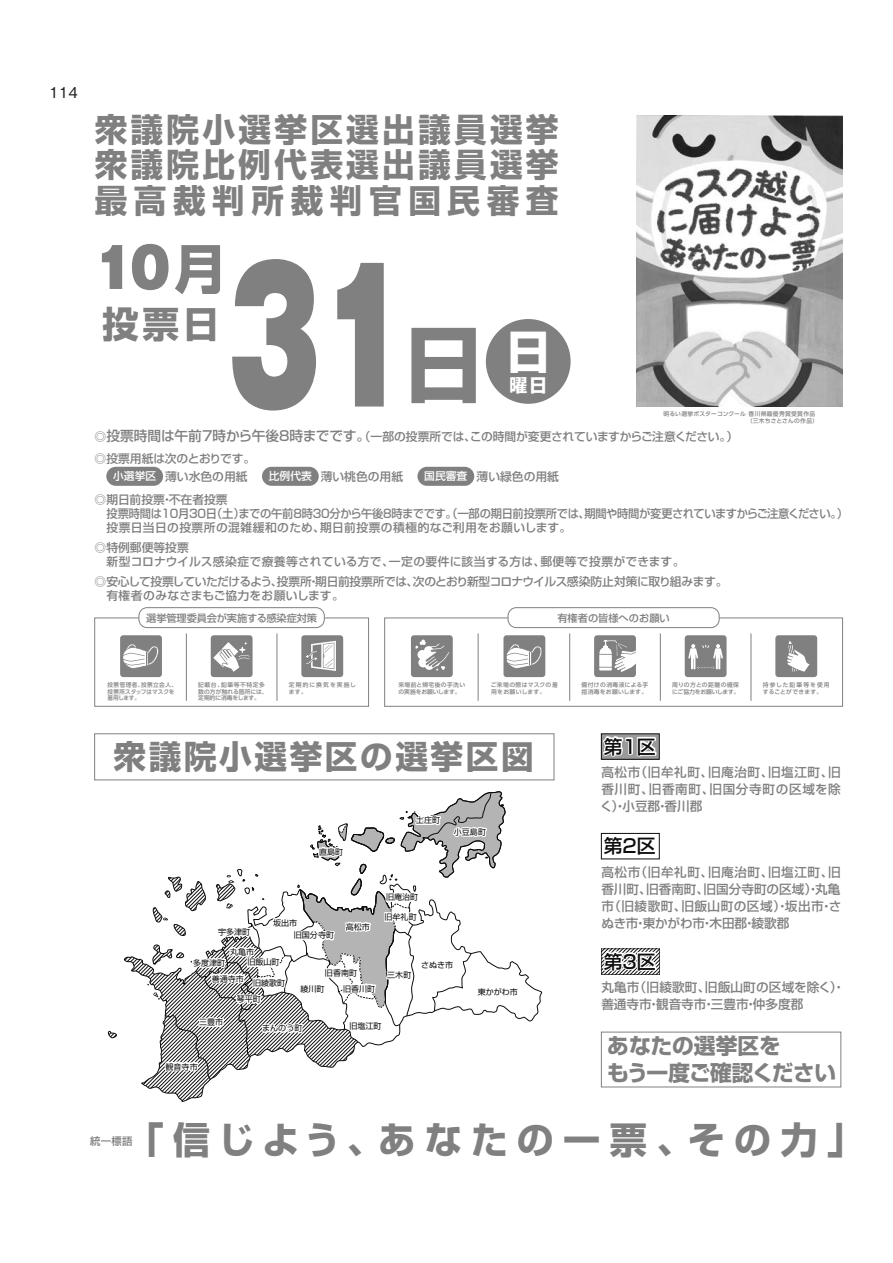
<style>
.page{position:relative;width:893px;height:1263px;background:#fff}
.page>*{position:absolute;margin:0;border:0;box-sizing:border-box;transform-origin:0 0}
.t1{font:175.2px "Gothic MB101 Pro Ultra 90 msp RKSJ H";color:#808080;scale:.7 1}
.t2{font:53.55px "Gothic MB101 Pro Ultra 90 msp RKSJ H";color:#808080}
.t3{font:37.2px "Shin Go Pro Bold 90 msp RKSJ H";letter-spacing:.245em;color:#808080}
.t4{font:36.6px "Shin Go Pro Bold 90 msp RKSJ H";color:#808080}
.t5{font:32.7px/35.7px "Shin Go Pro Bold 90 msp RKSJ H";letter-spacing:.1em;color:#808080;text-align:justify}
.t6{font:32.55px "Shin Go Pro Bold 90 msp RKSJ H";letter-spacing:.08em;color:#808080}
.t7{font:21.75px/26.2px "Shin Go Pro Bold 90 msp RKSJ H";letter-spacing:-.015em;color:#808080}
.t8{font:18.75px "Shin Go Pro Medium 90 msp RKSJ H";color:#0d0d0d}
.t9{font:18.15px "Shin Go Pro Bold 90 msp RKSJ H";color:#fff}
.t10{font:500 15px "Gothic BBB Pr 6";color:#231f20}
.t11{font:12.6px/17.1px "Shin Go Pro Medium 90 msp RKSJ H";letter-spacing:.015em;color:#808080;text-align:justify}
.t12{font:11.7px/13.8px "Shin Go Pro Medium 90 msp RKSJ H";letter-spacing:-.015em;color:#808080}
.t13{font:11.7px "Shin Go Pro Medium 90 msp RKSJ H";letter-spacing:-.015em;color:#808080;scale:.96 1}
.t14{font:11.7px/13.8px "Shin Go Pro Medium 90 msp RKSJ H";letter-spacing:.015em;color:#808080}
.t15{font:11.7px "Shin Go Pro Medium 90 msp RKSJ H";letter-spacing:.04em;color:#808080}
.t16{font:10.35px "Shin Go Pro Medium 90 msp RKSJ H";color:#808080}
.t17{font:10.2px "Shin Go Pro Medium 90 msp RKSJ H";letter-spacing:-.01em;color:#808080}
.t18{font:8.1px "Shin Go Pro Regular 90 msp RKSJ H";color:#0d0d0d}
.t19{font:5.85px/6.8px "UD Shin Go Pro Medium 90 msp RKSJ H";letter-spacing:.045em;color:#808080}
.t20{font:5.85px/6.8px "UD Shin Go Pro Medium 90 msp RKSJ H";letter-spacing:.015em;color:#808080}
.t21{font:5.85px/6.8px "UD Shin Go Pro Medium 90 msp RKSJ H";letter-spacing:.02em;color:#808080}
.t22{font:5.85px/6.8px "UD Shin Go Pro Medium 90 msp RKSJ H";color:#808080}
.t23{font:5.85px/6.8px "UD Shin Go Pro Medium 90 msp RKSJ H";letter-spacing:.005em;color:#808080}
.t24{font:5.85px/6.8px "UD Shin Go Pro Medium 90 msp RKSJ H";letter-spacing:.065em;color:#808080}
.t25{font:5.85px/6.8px "UD Shin Go Pro Medium 90 msp RKSJ H";letter-spacing:.11em;color:#808080}
.t26{font:5.85px/6.8px "UD Shin Go Pro Medium 90 msp RKSJ H";letter-spacing:.175em;color:#808080}
.s1{font-family:"Shin Go Pro Bold 90 msp RKSJ H"}
.s2{font-family:"Shin Go Pro Bold 90 msp RKSJ H";font-size:83.4px}
.s3{font-size:13.8px}
.s4{font-size:10.8px;color:#fff}
</style>
<div class="page">
<div style="left:94px;top:733px;width:460px;height:47px;border:1px solid #808080"></div>
<div style="left:601px;top:1032px;width:240px;height:55px;border:1px solid #808080"></div>
<div style="left:601px;top:733px;width:59px;height:27px;border:1px solid #0d0d0d"></div>
<svg style="left:600px;top:734px;width:58px;height:24px"></svg>
<svg style="left:601px;top:948px;width:59px;height:27px"></svg>
<div style="left:601px;top:833px;width:59px;height:26px;border:1px solid #0d0d0d"></div>
<svg style="left:600px;top:834px;width:58px;height:23px"></svg>
<svg style="left:107px;top:1030px;width:10px;height:8px"></svg>
<svg style="left:124px;top:791px;width:396px;height:302px"></svg>
<div style="left:486px;top:319px;width:85px;height:85px;background:#808080;border-radius:50%"></div>
<div style="left:94px;top:618px;width:275px;height:89px;border:1px solid #808080"></div>
<div style="left:139px;top:608px;width:185px;height:20px;background:#fff;border-radius:8px"></div>
<div style="left:139px;top:607px;width:186px;height:21px;border:1px solid #808080;border-radius:8px"></div>
<hr style="left:186px;top:633px;width:1px;height:68px;background:#808080">
<svg style="left:276px;top:617px;width:567px;height:90px"></svg>
<div style="left:508px;top:608px;width:211px;height:20px;background:#fff;border-radius:8px"></div>
<div style="left:508px;top:607px;width:211px;height:21px;border:1px solid #808080;border-radius:8px"></div>
<hr style="left:569px;top:633px;width:1px;height:68px;background:#808080">
<hr style="left:478px;top:633px;width:1px;height:68px;background:#808080">
<hr style="left:660px;top:633px;width:1px;height:68px;background:#808080">
<hr style="left:751px;top:633px;width:1px;height:68px;background:#808080">
<div style="left:120px;top:635px;width:42px;height:42px;background:#808080;border-radius:3px"></div>
<svg style="left:123px;top:644px;width:36px;height:25px"></svg>
<div style="left:503px;top:635px;width:42px;height:42px;background:#808080;border-radius:3px"></div>
<svg style="left:506px;top:644px;width:36px;height:25px"></svg>
<div style="left:211px;top:635px;width:42px;height:42px;background:#808080;border-radius:3px"></div>
<svg style="left:213px;top:642px;width:37px;height:30px"></svg>
<div style="left:301px;top:635px;width:42px;height:42px;background:#808080;border-radius:3px"></div>
<svg style="left:305px;top:641px;width:31px;height:30px"></svg>
<div style="left:594px;top:635px;width:42px;height:42px;background:#808080;border-radius:3px"></div>
<svg style="left:599px;top:640px;width:37px;height:32px"></svg>
<div style="left:775px;top:635px;width:42px;height:42px;background:#808080;border-radius:3px"></div>
<svg style="left:787px;top:640px;width:22px;height:32px"></svg>
<div style="left:411px;top:635px;width:42px;height:42px;background:#808080;border-radius:3px"></div>
<svg style="left:415px;top:640px;width:34px;height:30px"></svg>
<div style="left:685px;top:635px;width:42px;height:42px;background:#808080;border-radius:3px"></div>
<svg style="left:688px;top:644px;width:35px;height:25px"></svg>
<img style="left:636px;top:116px;width:207px;height:290px">
<div style="left:106px;top:467px;width:57px;height:19px;background:#808080;border-radius:10px"></div>
<div style="left:262px;top:467px;width:57px;height:19px;background:#808080;border-radius:10px"></div>
<div style="left:417px;top:467px;width:57px;height:19px;background:#808080;border-radius:10px"></div>
<p class="t10" style="left:50px;top:81px;width:30px">114</p>
<p class="t5" style="left:95px;top:108px;width:465px">衆議院小選挙区選出議員選挙衆議院比例代表選出議員選挙最高裁判所裁判官国民審査</p>
<p class="t2" style="left:95px;top:223px;width:134px">10<span class="s1">月</span></p>
<p class="t4" style="left:102px;top:296px;width:119px">投票日</p>
<p class="t1" style="left:228px;top:192px;width:464px">31<span class="s2">日</span><sup>日</sup></p>
<p class="t9" style="left:509px;top:371px;width:39px">曜日</p>
<p class="t19" style="left:747px;top:410px;width:73px;text-indent:-83px">明るい選挙ポスターコンクール 香川県最優秀賞受賞作品（三木ちさとさんの作品）</p>
<p class="t12" style="left:95px;top:428px;width:645px">◎<span class="s3">投票時間は午前7時から午後8時までです。</span>（一部の投票所では、この時間が変更されていますからご注意ください。）</p>
<p class="t12" style="left:95px;top:450px;width:162px">◎投票用紙は次のとおりです。</p>
<p class="t12" style="left:113px;top:468px;width:136px"><span class="s4">小選挙区</span> 薄い水色の用紙</p>
<p class="t12" style="left:269px;top:468px;width:136px"><span class="s4">比例代表</span> 薄い桃色の用紙</p>
<p class="t12" style="left:424px;top:468px;width:136px"><span class="s4">国民審査</span> 薄い緑色の用紙</p>
<p class="t12" style="left:95px;top:491px;width:135px">◎期日前投票・不在者投票</p>
<p class="t13" style="left:107px;top:504px;width:774px">投票時間は10月30日（土）までの午前8時30分から午後8時までです。（一部の期日前投票所では、期間や時間が変更されていますからご注意ください。）</p>
<p class="t15" style="left:95px;top:518px;width:478px">　投票日当日の投票所の混雑緩和のため、期日前投票の積極的なご利用をお願いします。</p>
<p class="t14" style="left:95px;top:539px;width:591px">◎特例郵便等投票<br>　新型コロナウイルス感染症で療養等されている方で、一定の要件に該当する方は、郵便等で投票ができます。</p>
<p class="t12" style="left:95px;top:574px;width:634px">◎安心して投票していただけるよう、投票所・期日前投票所では、次のとおり新型コロナウイルス感染防止対策に取り組みます。　有権者のみなさまもご協力をお願いします。</p>
<p class="t17" style="left:146px;top:609px;width:172px">選挙管理委員会が実施する感染症対策</p>
<p class="t17" style="left:557px;top:609px;width:114px">有権者の皆様へのお願い</p>
<p class="t21" style="left:108px;top:681px;width:71px">投票管理者、投票立会人、投票所スタッフはマスクを着用します。</p>
<p class="t20" style="left:198px;top:681px;width:71px">記載台、鉛筆等不特定多数の方が触れる箇所には、定期的に消毒をします。</p>
<p class="t26" style="left:289px;top:681px;width:69px">定期的に換気を実施します。</p>
<p class="t24" style="left:491px;top:681px;width:69px">ご来場の際はマスクの着用をお願いします。</p>
<p class="t25" style="left:763px;top:681px;width:68px">持参した鉛筆等を使用することができます。</p>
<p class="t23" style="left:398px;top:681px;width:68px">来場前と帰宅後の手洗いの実施をお願いします。</p>
<p class="t19" style="left:582px;top:681px;width:68px">備付けの消毒液による手指消毒をお願いします。</p>
<p class="t22" style="left:672px;top:681px;width:69px">周りの方との距離の確保にご協力をお願いします。</p>
<p class="t6" style="left:114px;top:731px;width:421px">衆議院小選挙区の選挙区図</p>
<p class="t18" style="left:319px;top:845px;width:26px">直島町</p>
<p class="t18" style="left:416px;top:813px;width:26px">土庄町</p>
<p class="t18" style="left:454px;top:825px;width:34px">小豆島町</p>
<p class="t18" style="left:218px;top:925px;width:34px">宇多津町</p>
<p class="t18" style="left:273px;top:916px;width:26px">坂出市</p>
<p class="t18" style="left:346px;top:920px;width:26px">高松市</p>
<p class="t18" style="left:294px;top:929px;width:42px">旧国分寺町</p>
<p class="t18" style="left:230px;top:945px;width:26px">丸亀市</p>
<p class="t18" style="left:212px;top:972px;width:34px">善通寺市</p>
<p class="t18" style="left:247px;top:956px;width:34px">旧飯山町</p>
<p class="t18" style="left:193px;top:956px;width:34px">多度津町</p>
<p class="t18" style="left:253px;top:976px;width:34px">旧綾歌町</p>
<p class="t18" style="left:237px;top:992px;width:26px">琴平町</p>
<p class="t18" style="left:325px;top:966px;width:34px">旧香南町</p>
<p class="t18" style="left:300px;top:982px;width:26px">綾川町</p>
<p class="t18" style="left:343px;top:982px;width:34px">旧香川町</p>
<p class="t18" style="left:386px;top:891px;width:34px">旧庵治町</p>
<p class="t18" style="left:385px;top:910px;width:34px">旧牟礼町</p>
<p class="t18" style="left:387px;top:968px;width:26px">三木町</p>
<p class="t18" style="left:421px;top:958px;width:34px">さぬき市</p>
<p class="t18" style="left:478px;top:985px;width:42px">東かがわ市</p>
<p class="t18" style="left:199px;top:1015px;width:26px">三豊市</p>
<p class="t18" style="left:166px;top:1060px;width:34px">観音寺市</p>
<p class="t18" style="left:262px;top:1021px;width:42px">まんのう町</p>
<p class="t18" style="left:349px;top:1019px;width:34px">旧塩江町</p>
<p class="t8" style="left:604px;top:731px;width:53px">第1区</p>
<p class="t11" style="left:600px;top:762px;width:242px">高松市（旧牟礼町、旧庵治町、旧塩江町、旧香川町、旧香南町、旧国分寺町の区域を除く）・小豆郡・香川郡</p>
<p class="t8" style="left:604px;top:831px;width:53px">第2区</p>
<p class="t11" style="left:601px;top:862px;width:241px">高松市（旧牟礼町、旧庵治町、旧塩江町、旧香川町、旧香南町、旧国分寺町の区域）・丸亀市（旧綾歌町、旧飯山町の区域）・坂出市・さぬき市・東かがわ市・木田郡・綾歌郡</p>
<p class="t8" style="left:604px;top:946px;width:53px">第3区</p>
<p class="t11" style="left:601px;top:977px;width:245px">丸亀市（旧綾歌町、旧飯山町の区域を除く）・善通寺市・観音寺市・三豊市・仲多度郡</p>
<p class="t7" style="left:607px;top:1031px;width:231px">あなたの選挙区を<br>もう一度ご確認ください</p>
<p class="t16" style="left:90px;top:1132px;width:44px">統一標語</p>
<p class="t3" style="left:127px;top:1110px;width:739px">「信じよう、あなたの一票、その力」</p>
</div>
